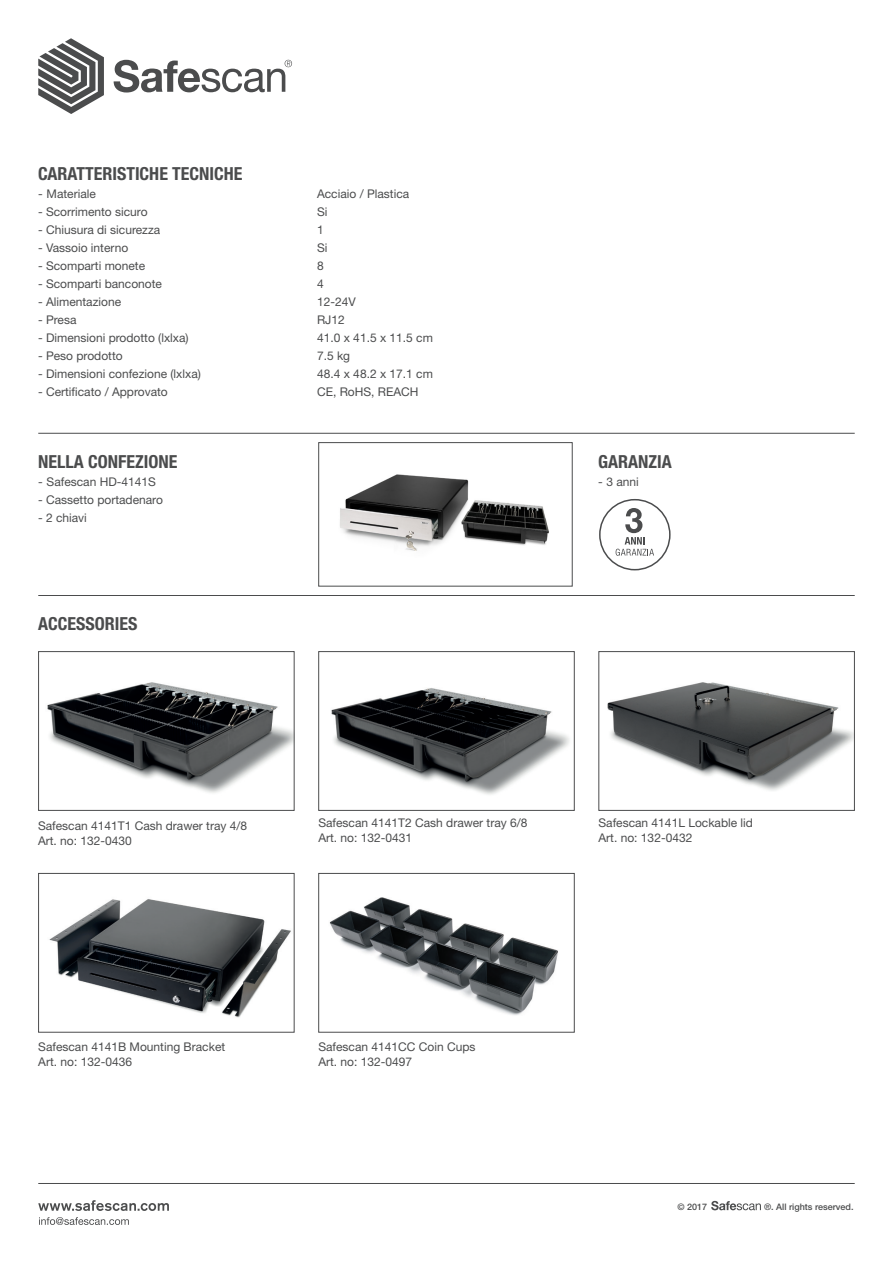
<style>
.page{position:relative;width:893px;height:1263px;background:#fff}
.page>*{position:absolute;margin:0;border:0;box-sizing:border-box;transform-origin:0 0}
.t1{font:700 condensed 18px "Helvetica Neue LT Std";color:#4b4c4d}
.t2{font:12px "Helvetica Neue LT Std";color:#4b4c4d}
.Art_no{font:500 9px "Helvetica Neue LT Std";color:#4b4c4d}
</style>
<div class="page">
<hr style="left:38px;top:433px;width:817px;height:1px;background:#4b4c4d">
<hr style="left:38px;top:1183px;width:817px;height:1px;background:#4b4c4d">
<hr style="left:38px;top:595px;width:817px;height:1px;background:#4b4c4d">
<svg style="left:38px;top:1200px;width:131px;height:11px"></svg>
<svg style="left:39px;top:1217px;width:90px;height:8px"></svg>
<svg style="left:38px;top:38px;width:66px;height:76px"></svg>
<svg style="left:114px;top:60px;width:178px;height:33px"></svg>
<svg style="left:711px;top:1201px;width:50px;height:9px"></svg>
<img style="left:329px;top:897px;width:229px;height:118px">
<div style="left:319px;top:873px;width:255px;height:159px;border:1px solid #4b4c4d"></div>
<img style="left:607px;top:682px;width:245px;height:109px">
<div style="left:599px;top:651px;width:255px;height:159px;border:1px solid #4b4c4d"></div>
<img style="left:47px;top:682px;width:245px;height:111px">
<div style="left:38px;top:651px;width:256px;height:159px;border:1px solid #4b4c4d"></div>
<img style="left:331px;top:688px;width:239px;height:107px">
<div style="left:319px;top:651px;width:255px;height:159px;border:1px solid #4b4c4d"></div>
<img style="left:49px;top:899px;width:242px;height:119px">
<div style="left:38px;top:873px;width:256px;height:159px;border:1px solid #4b4c4d"></div>
<img style="left:340px;top:474px;width:209px;height:77px">
<div style="left:319px;top:442px;width:253px;height:144px;border:1px solid #4b4c4d"></div>
<div style="left:599px;top:499px;width:72px;height:71px;border:2px solid #4b4c4d;border-radius:50%"></div>
<svg style="left:616px;top:508px;width:38px;height:48px"></svg>
<p class="t1" style="left:38px;top:163px;width:206px">CARATTERISTICHE TECNICHE</p>
<p class="t2" style="left:38px;top:187px;width:59px">- Materiale</p>
<p class="t2" style="left:317px;top:187px;width:94px">Acciaio / Plastica</p>
<p class="t2" style="left:38px;top:205px;width:111px">- Scorrimento sicuro</p>
<p class="t2" style="left:317px;top:205px;width:12px">Si</p>
<p class="t2" style="left:38px;top:223px;width:124px">- Chiusura di sicurezza</p>
<p class="t2" style="left:317px;top:223px;width:8px">1</p>
<p class="t2" style="left:38px;top:241px;width:92px">- Vassoio interno</p>
<p class="t2" style="left:317px;top:241px;width:12px">Si</p>
<p class="t2" style="left:38px;top:259px;width:109px">- Scomparti monete</p>
<p class="t2" style="left:317px;top:259px;width:8px">8</p>
<p class="t2" style="left:38px;top:277px;width:126px">- Scomparti banconote</p>
<p class="t2" style="left:317px;top:277px;width:8px">4</p>
<p class="t2" style="left:38px;top:295px;width:85px">- Alimentazione</p>
<p class="t2" style="left:317px;top:295px;width:40px">12-24V</p>
<p class="t2" style="left:38px;top:313px;width:40px">- Presa</p>
<p class="t2" style="left:317px;top:313px;width:29px">RJ12</p>
<p class="t2" style="left:38px;top:331px;width:152px">- Dimensioni prodotto (lxlxa)</p>
<p class="t2" style="left:317px;top:331px;width:117px">41.0 x 41.5 x 11.5 cm</p>
<p class="t2" style="left:38px;top:349px;width:86px">- Peso prodotto</p>
<p class="t2" style="left:317px;top:349px;width:35px">7.5 kg</p>
<p class="t2" style="left:38px;top:367px;width:164px">- Dimensioni confezione (lxlxa)</p>
<p class="t2" style="left:317px;top:367px;width:117px">48.4 x 48.2 x 17.1 cm</p>
<p class="t2" style="left:38px;top:385px;width:131px">- Certificato / Approvato</p>
<p class="t2" style="left:317px;top:385px;width:103px">CE, RoHS, REACH</p>
<p class="t1" style="left:38px;top:451px;width:141px">NELLA CONFEZIONE</p>
<p class="t2" style="left:38px;top:475px;width:119px">- Safescan HD-4141S</p>
<p class="t2" style="left:38px;top:493px;width:126px">- Cassetto portadenaro</p>
<p class="t2" style="left:38px;top:511px;width:50px">- 2 chiavi</p>
<p class="t1" style="left:38px;top:613px;width:101px">ACCESSORIES</p>
<p class="t1" style="left:598px;top:451px;width:75px">GARANZIA</p>
<p class="t2" style="left:598px;top:475px;width:42px">- 3 anni</p>
<p class="t2" style="left:38px;top:819px;width:211px">Safescan 4141T1 Cash drawer tray 4/8</p>
<p class="t2" style="left:38px;top:834px;width:95px">Art. no: 132-0430</p>
<p class="t2" style="left:318px;top:816px;width:211px">Safescan 4141T2 Cash drawer tray 6/8</p>
<p class="t2" style="left:318px;top:831px;width:95px">Art. no: 132-0431</p>
<p class="t2" style="left:598px;top:816px;width:156px">Safescan 4141L Lockable lid</p>
<p class="t2" style="left:598px;top:831px;width:95px">Art. no: 132-0432</p>
<p class="t2" style="left:38px;top:1039px;width:188px">Safescan 4141B Mounting Bracket</p>
<p class="t2" style="left:38px;top:1054px;width:95px">Art. no: 132-0436</p>
<p class="t2" style="left:318px;top:1039px;width:159px">Safescan 4141CC Coin Cups</p>
<p class="t2" style="left:318px;top:1054px;width:95px">Art. no: 132-0497</p>
<p class="Art_no" style="left:678px;top:1202px;width:31px">© 2017</p>
<p class="Art_no" style="left:764px;top:1202px;width:91px">®. All rights reserved.</p>
</div>
